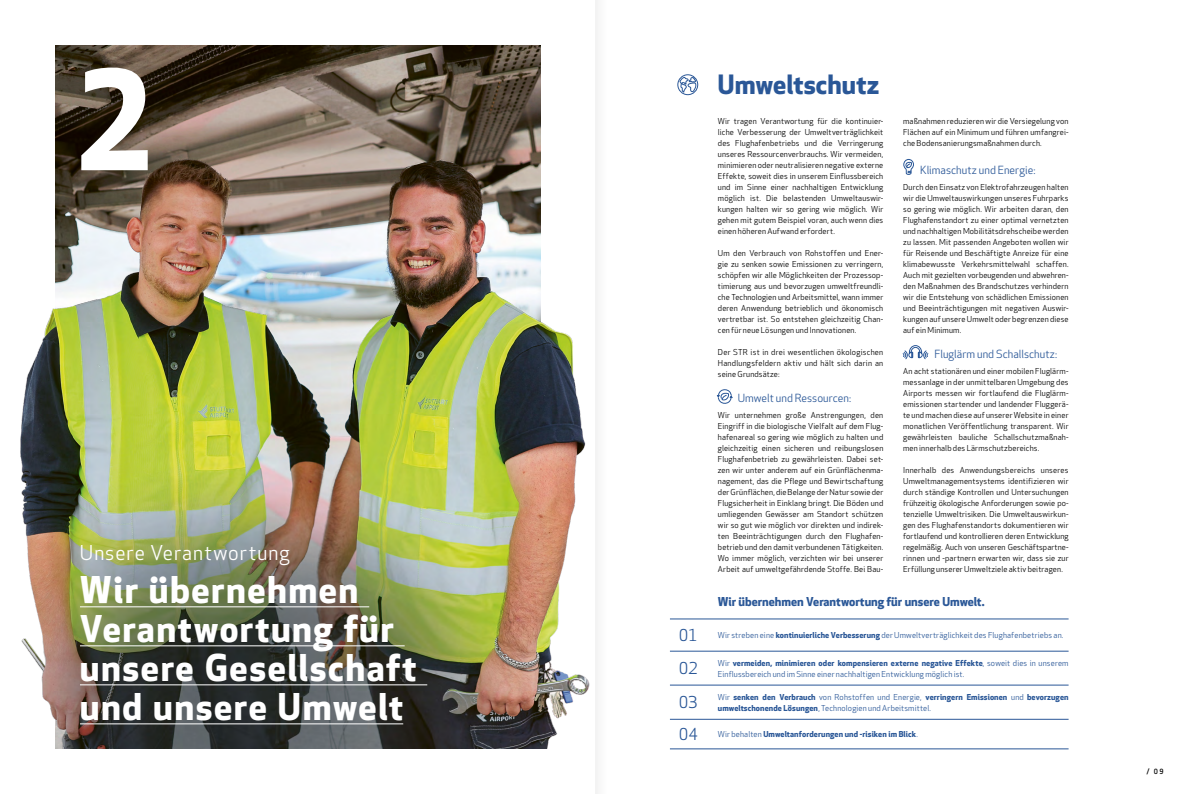
<style>
.page{position:relative;width:1191px;height:794px;background:#fff}
.page>*{position:absolute;margin:0;border:0;box-sizing:border-box;transform-origin:0 0}
.t1{font:700 134.3px "Apex New";color:#fff}
.t2{font:700 36px/39px "Apex New";letter-spacing:.04em;color:#fff}
.t3{font:700 26px "Apex New";letter-spacing:.005em;color:#2a5797}
.t4{font:20px "Apex New";letter-spacing:.05em;color:#fff}
.t5{font:16px/33.7px "Apex New";color:#2a5797}
.t6{font:700 12px "Apex New";letter-spacing:-.005em;color:#2a5797}
.t7{font:11px "Apex New";letter-spacing:.005em;color:#2a5797}
.t8{font:8px/11px "Apex New";letter-spacing:.02em;color:#000;text-align:justify}
.t9{font:8px/11px "Apex New";letter-spacing:.02em;color:#2a5797}
.t10{font:700 8px/11px "Apex New";letter-spacing:.01em;color:#2a5797}
.t11{font:500 7px "Apex New";color:#000}
.s1{font-weight:700}
.s2{font-weight:400}
.s3{font-weight:400;font-size:16px}
</style>
<div class="page">
<svg style="left:902px;top:345px;width:26px;height:14px"></svg>
<svg style="left:677px;top:74px;width:21px;height:22px"></svg>
<img style="left:20px;top:45px;width:570px;height:703px">
<svg style="left:903px;top:159px;width:11px;height:16px"></svg>
<svg style="left:716px;top:389px;width:17px;height:15px"></svg>
<hr style="left:80px;top:606px;width:289px;height:1px;background:#fff">
<hr style="left:80px;top:645px;width:325px;height:1px;background:#fff">
<hr style="left:80px;top:684px;width:347px;height:1px;background:#fff">
<hr style="left:80px;top:723px;width:323px;height:1px;background:#fff">
<hr style="left:670px;top:618px;width:398px;height:1px;background:#2a5797">
<hr style="left:670px;top:651px;width:398px;height:1px;background:#2a5797">
<hr style="left:670px;top:685px;width:398px;height:1px;background:#2a5797">
<hr style="left:670px;top:719px;width:398px;height:1px;background:#2a5797">
<hr style="left:670px;top:748px;width:398px;height:1px;background:#2a5797">
<h1 class="t1" style="left:74px;top:42px;width:82px">2</h1>
<h3 class="t4" style="left:80px;top:542px;width:211px">Unsere Verantwortung</h3>
<h2 class="t2" style="left:80px;top:571px;width:338px">Wir übernehmen<br>Verantwortung für unsere Gesellschaft und unsere Umwelt</h2>
<h3 class="t3" style="left:718px;top:70px;width:163px">Umweltschutz</h3>
<p class="t8" style="left:718px;top:115px;width:167px">Wir tragen Verantwortung für die kontinuier&shy;liche Verbesserung der Umweltverträglichkeit des Flughafenbetriebs und die Verringerung unseres Ressourcenverbrauchs. Wir vermeiden, minimieren oder neutralisieren negative externe Effekte, soweit dies in unserem Einflussbereich und im Sinne einer nachhaltigen Entwicklung möglich ist. Die belastenden Umweltauswir&shy;kungen halten wir so gering wie möglich. Wir gehen mit gutem Beispiel voran, auch wenn dies einen höheren Aufwand erfordert.</p>
<p class="t8" style="left:718px;top:247px;width:167px">Um den Verbrauch von Rohstoffen und Ener&shy;gie zu senken sowie Emissionen zu verringern, schöpfen wir alle Möglichkeiten der Prozessop&shy;timierung aus und bevorzugen umweltfreundli&shy;che Technologien und Arbeitsmittel, wann immer deren Anwendung betrieblich und ökonomisch vertretbar ist. So entstehen gleichzeitig Chan&shy;cen für neue Lösungen und Innovationen.</p>
<p class="t8" style="left:718px;top:346px;width:167px">Der STR ist in drei wesentlichen ökologischen Handlungsfeldern aktiv und hält sich darin an seine Grundsätze:</p>
<h3 class="t7" style="left:737px;top:391px;width:115px">Umwelt und Ressourcen:</h3>
<p class="t8" style="left:718px;top:409px;width:167px">Wir unternehmen große Anstrengungen, den Eingriff in die biologische Vielfalt auf dem Flug&shy;hafenareal so gering wie möglich zu halten und gleichzeitig einen sicheren und reibungslosen Flughafenbetrieb zu gewährleisten. Dabei set&shy;zen wir unter anderem auf ein Grünflächenma&shy;nagement, das die Pflege und Bewirtschaftung der Grünflächen, die Belange der Natur sowie der Flugsicherheit in Einklang bringt. Die Böden und umliegenden Gewässer am Standort schützen wir so gut wie möglich vor direkten und indirek&shy;ten Beeinträchtigungen durch den Flughafen&shy;betrieb und den damit verbundenen Tätigkeiten.<br>Wo immer möglich, verzichten wir bei unserer Arbeit auf umweltgefährdende Stoffe. Bei Bau-</p>
<p class="t8" style="left:903px;top:115px;width:167px">maßnahmen reduzieren wir die Versiegelung von Flächen auf ein Minimum und führen umfangrei&shy;che Bodensanierungsmaßnahmen durch.</p>
<h3 class="t7" style="left:920px;top:163px;width:117px">Klimaschutz und Energie:</h3>
<p class="t8" style="left:903px;top:181px;width:167px">Durch den Einsatz von Elektrofahrzeugen halten wir die Umweltauswirkungen unseres Fuhrparks so gering wie möglich. Wir arbeiten daran, den Flughafenstandort zu einer optimal vernetzten und nachhaltigen Mobilitätsdrehscheibe werden zu lassen. Mit passenden Angeboten wollen wir für Reisende und Beschäftigte Anreize für eine klimabewusste Verkehrsmittelwahl schaffen.<br>Auch mit gezielten vorbeugenden und abwehren&shy;den Maßnahmen des Brandschutzes verhindern wir die Entstehung von schädlichen Emissionen und Beeinträchtigungen mit negativen Auswir&shy;kungen auf unsere Umwelt oder begrenzen diese auf ein Minimum.</p>
<h3 class="t7" style="left:934px;top:347px;width:124px">Fluglärm und Schallschutz:</h3>
<p class="t8" style="left:903px;top:365px;width:167px">An acht stationären und einer mobilen Fluglärm&shy;messanlage in der unmittelbaren Umgebung des Airports messen wir fortlaufend die Fluglärm&shy;emissionen startender und landender Fluggerä&shy;te und machen diese auf unserer Website in einer monatlichen Veröffentlichung transparent. Wir gewährleisten bauliche Schallschutzmaßnah&shy;men innerhalb des Lärmschutzbereichs.</p>
<p class="t8" style="left:903px;top:464px;width:167px">Innerhalb des Anwendungsbereichs unseres Umweltmanagementsystems identifizieren wir durch ständige Kontrollen und Untersuchungen frühzeitig ökologische Anforderungen sowie po&shy;tenzielle Umweltrisiken. Die Umweltauswirkun&shy;gen des Flughafenstandorts dokumentieren wir fortlaufend und kontrollieren deren Entwicklung regelmäßig. Auch von unseren Geschäftspartne&shy;rinnen und -partnern erwarten wir, dass sie zur Erfüllung unserer Umweltziele aktiv beitragen.</p>
<h3 class="t6" style="left:718px;top:594px;width:268px">Wir übernehmen Verantwortung für unsere Umwelt.</h3>
<h3 class="t5" style="left:679px;top:619px;width:20px">01</h3>
<p class="t9" style="left:718px;top:630px;width:347px">Wir streben eine <span class="s1">kontinuierliche Verbesserung</span> der Umweltverträglichkeit des Flughafenbetriebs an.</p>
<h3 class="t5" style="left:679px;top:652px;width:20px">02<br>03</h3>
<p class="t9" style="left:718px;top:658px;width:352px">Wir <span class="s1">vermeiden, minimieren oder kompensieren externe negative Effekte</span>, soweit dies in unserem<br>Einflussbereich und im Sinne einer nachhaltigen Entwicklung möglich ist.</p>
<p class="t10" style="left:718px;top:691px;width:352px"><span class="s2">Wir</span> senken den Verbrauch <span class="s2">von Rohstoffen und Energie,</span> verringern Emissionen <span class="s2">und</span> bevorzugen umweltschonende Lösungen<span class="s2">, Technologien und Arbeitsmittel.</span></p>
<p class="t10" style="left:679px;top:729px;width:241px"><span class="s3">04</span> <span class="s2">Wir behalten</span> Umweltanforderungen und -risiken im Blick<span class="s2">.</span></p>
<p class="t11" style="left:1146px;top:767px;width:19px">/ 09</p>
</div>
